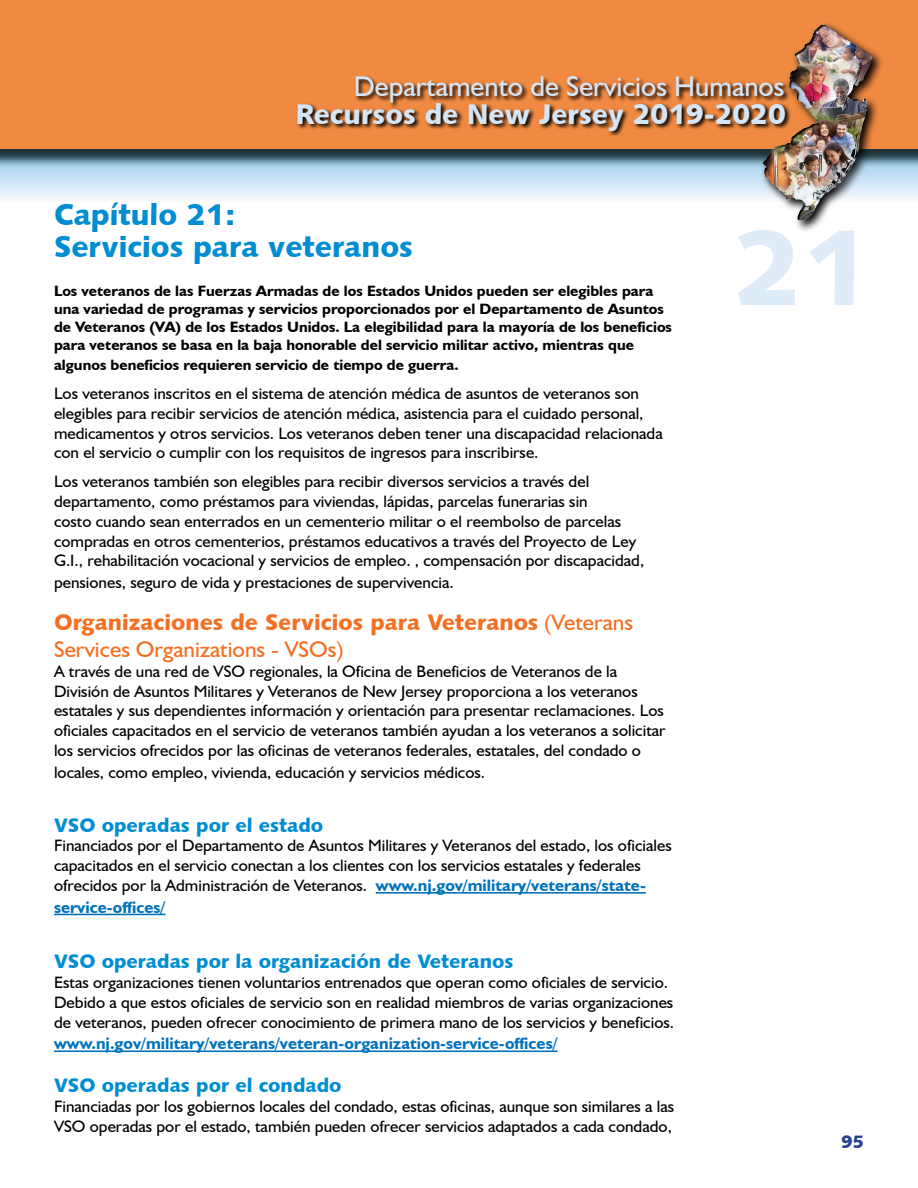
<style>
.page{position:relative;width:918px;height:1188px;background:#fff}
.page>*{position:absolute;margin:0;border:0;box-sizing:border-box;transform-origin:0 0}
.t1{font:108px "Humanist 531 BT Black A";color:#deebf8}
.t2{font:30px/31.5px "Humanist 531 BT Black A";color:#008dd2}
.t3{font:28.5px "Humanst 521 BT";color:#d4e5f6}
.t4{font:28.5px "Humanist 531 BT Black A";color:#d4e5f6}
.t5{font:22.5px "Humanist 531 BT Black A";color:#f36f21}
.t6{font:22.5px "Humanst 521 BT";color:#f36f21}
.t7{font:19.5px "Humanist 531 BT Black A";color:#008dd2}
.t8{font:18px "Humanist 531 BT Black A";color:#25408f}
.t9{font:16.5px/19.8px "Humanst 521 BT";color:#000}
.t10{font:700 16.5px "Humanst 521 BT";color:#0072bc}
.t11{font:700 15px/18px "Humanst 521 BT";color:#000}
.s1{font-family:"Humanst 521 BT"}
.s2{font-weight:700;color:#0072bc}
</style>
<div class="page">
<svg style="left:0;top:168px;width:918px;height:31px;background:#d3e7f6"></svg>
<div style="left:0;top:0;width:918px;height:168px;background:#000;opacity:.75"></div>
<div style="left:0;top:0;width:918px;height:149px;background:#f08a42"></div>
<img style="left:760px;top:23px;width:124px;height:208px">
<img style="left:803px;top:25px;width:18px;height:23px">
<svg style="left:297px;top:102px;width:495px;height:35px"></svg>
<svg style="left:354px;top:75px;width:436px;height:34px"></svg>
<hr style="left:376px;top:892px;width:270px;height:2px;background:#0072bc">
<hr style="left:54px;top:914px;width:111px;height:1px;background:#0072bc">
<hr style="left:54px;top:1050px;width:504px;height:2px;background:#0072bc">
<h3 class="t3" style="left:354px;top:69px;width:432px">Departamento de Servicios Humanos</h3>
<h3 class="t4" style="left:296px;top:96px;width:492px">Recursos de New Jersey 2019-2020</h3>
<h2 class="t2" style="left:54px;top:199px;width:361px">Capítulo 21:<br>Servicios para veteranos</h2>
<p class="t11" style="left:54px;top:282px;width:620px">Los veteranos de las Fuerzas Armadas de los Estados Unidos pueden ser elegibles para una variedad de programas y servicios proporcionados por el Departamento de Asuntos de Veteranos (VA) de los Estados Unidos. La elegibilidad para la mayoría de los beneficios para veteranos se basa en la baja honorable del servicio militar activo, mientras que</p>
<p class="t11" style="left:54px;top:356px;width:406px">algunos beneficios requieren servicio de tiempo de guerra.</p>
<p class="t9" style="left:54px;top:383px;width:610px">Los veteranos inscritos en el sistema de atención médica de asuntos de veteranos son elegibles para recibir servicios de atención médica, asistencia para el cuidado personal, medicamentos y otros servicios. Los veteranos deben tener una discapacidad relacionada con el servicio o cumplir con los requisitos de ingresos para inscribirse.</p>
<p class="t9" style="left:54px;top:471px;width:592px">Los veteranos también son elegibles para recibir diversos servicios a través del departamento, como préstamos para viviendas, lápidas, parcelas funerarias sin<br>costo cuando sean enterrados en un cementerio militar o el reembolso de parcelas compradas en otros cementerios, préstamos educativos a través del Proyecto de Ley G.I., rehabilitación vocacional y servicios de empleo. , compensación por discapacidad,</p>
<p class="t9" style="left:54px;top:572px;width:401px">pensiones, seguro de vida y prestaciones de supervivencia.</p>
<h3 class="t5" style="left:54px;top:608px;width:581px">Organizaciones de Servicios para Veteranos <span class="s1">(Veterans</span></h3>
<h3 class="t6" style="left:54px;top:635px;width:291px">Services Organizations - VSOs)</h3>
<p class="t9" style="left:54px;top:661px;width:613px">A través de una red de VSO regionales, la Oficina de Beneficios de Veteranos de la División de Asuntos Militares y Veteranos de New Jersey proporciona a los veteranos estatales y sus dependientes información y orientación para presentar reclamaciones. Los oficiales capacitados en el servicio de veteranos también ayudan a los veteranos a solicitar los servicios ofrecidos por las oficinas de veteranos federales, estatales, del condado o</p>
<p class="t9" style="left:54px;top:762px;width:433px">locales, como empleo, vivienda, educación y servicios médicos.</p>
<p class="t7" style="left:54px;top:812px;width:271px">VSO operadas por el estado</p>
<p class="t9" style="left:54px;top:836px;width:619px">Financiados por el Departamento de Asuntos Militares y Veteranos del estado, los oficiales capacitados en el servicio conectan a los clientes con los servicios estatales y federales ofrecidos por la Administración de Veteranos. <span class="s2">www.nj.gov/military/veterans/state-</span></p>
<p class="t10" style="left:54px;top:897px;width:113px">service-offices/</p>
<p class="t7" style="left:54px;top:949px;width:461px">VSO operadas por la organización de Veteranos</p>
<p class="t9" style="left:54px;top:972px;width:622px">Estas organizaciones tienen voluntarios entrenados que operan como oficiales de servicio.<br>Debido a que estos oficiales de servicio son en realidad miembros de varias organizaciones de veteranos, pueden ofrecer conocimiento de primera mano de los servicios y beneficios.</p>
<p class="t10" style="left:54px;top:1034px;width:505px">www.nj.gov/military/veterans/veteran-organization-service-offices/</p>
<p class="t7" style="left:54px;top:1073px;width:289px">VSO operadas por el condado</p>
<p class="t9" style="left:54px;top:1096px;width:622px">Financiadas por los gobiernos locales del condado, estas oficinas, aunque son similares a las<br>VSO operadas por el estado, también pueden ofrecer servicios adaptados a cada condado,</p>
<h1 class="t1" style="left:734px;top:199px;width:139px">21</h1>
<p class="t8" style="left:842px;top:1130px;width:24px">95</p>
</div>
